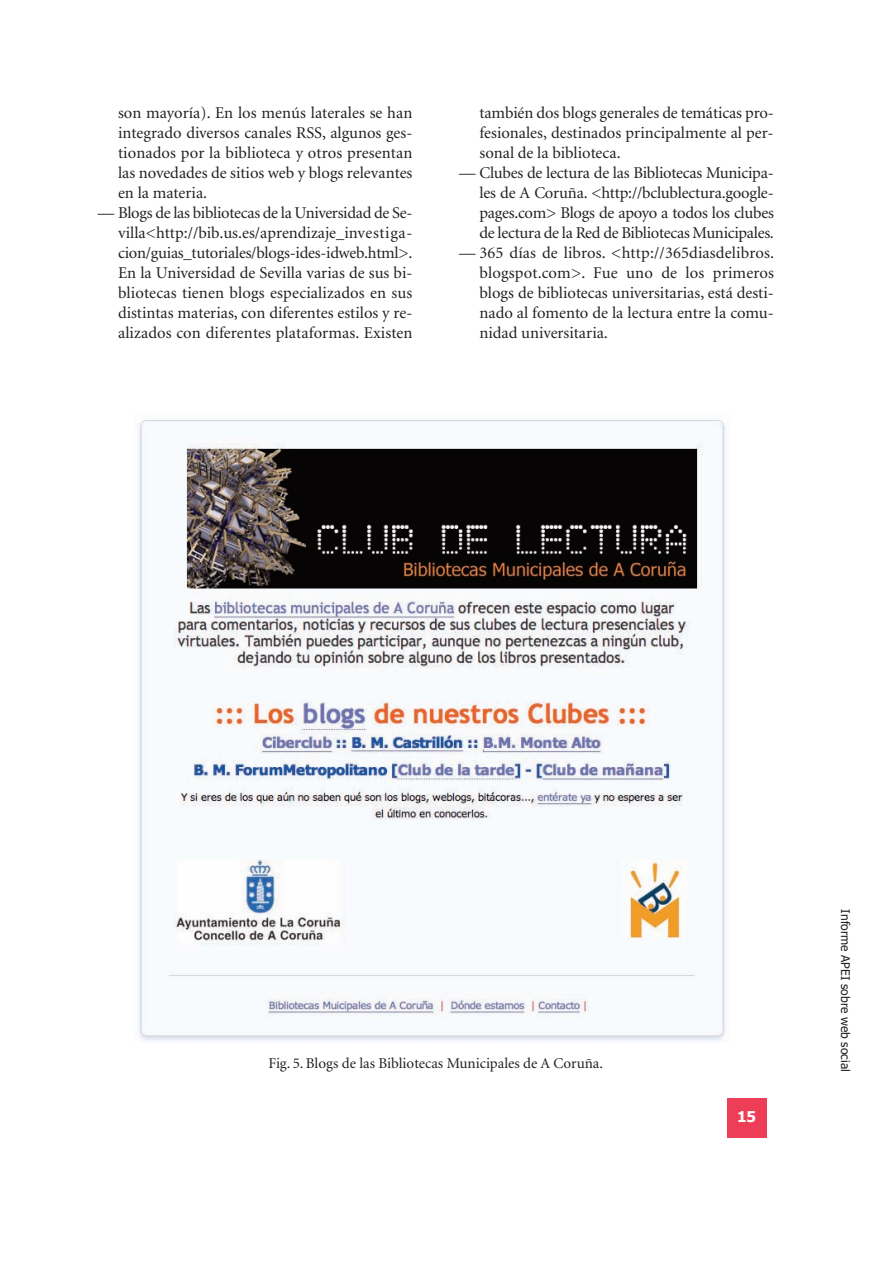
<style>
.page{position:relative;width:893px;height:1263px;background:#fff}
.page>*{position:absolute;margin:0;border:0;box-sizing:border-box;transform-origin:0 0}
.t1{font:16.5px/20px "Minion";color:#231f20;text-align:justify}
.t2{font:15px "Minion";color:#231f20}
.t3{font:700 15px "Tahoma";color:#fff}
.t4{font:12px "Tahoma";color:#231f20}
</style>
<div class="page">
<div style="left:727px;top:1098px;width:39px;height:39px;background:#ee3d56"></div>
<img style="left:138px;top:419px;width:588px;height:623px">
<p class="t1" style="left:118px;top:104px;width:296px">son mayoría). En los menús laterales se han integrado diversos canales RSS, algunos ges&shy;tionados por la biblioteca y otros presentan las novedades de sitios web y blogs relevantes en la materia.</p>
<p class="t1" style="left:118px;top:204px;width:296px;text-indent:-20px">— Blogs de las bibliotecas de la Universidad de Se&shy;villa&lt;http://bib.us.es/aprendizaje_investiga&shy;cion/guias_tutoriales/blogs-ides-idweb.html&gt;.<br>En la Universidad de Sevilla varias de sus bi&shy;bliotecas tienen blogs especializados en sus distintas materias, con diferentes estilos y re&shy;alizados con diferentes plataformas. Existen</p>
<p class="t1" style="left:479px;top:104px;width:296px">también dos blogs generales de temáticas pro&shy;fesionales, destinados principalmente al per&shy;sonal de la biblioteca.</p>
<p class="t1" style="left:479px;top:164px;width:296px;text-indent:-20px">— Clubes de lectura de las Bibliotecas Municipa&shy;les de A Coruña. &lt;http://bclublectura.google&shy;pages.com&gt; Blogs de apoyo a todos los clubes de lectura de la Red de Bibliotecas Municipales.</p>
<p class="t1" style="left:479px;top:244px;width:296px;text-indent:-20px">— 365 días de libros. &lt;http://365diasdelibros. blogspot.com&gt;. Fue uno de los primeros blogs de bibliotecas universitarias, está desti&shy;nado al fomento de la lectura entre la comu&shy;nidad universitaria.</p>
<p class="t2" style="left:269px;top:1057px;width:336px">Fig. 5. Blogs de las Bibliotecas Municipales de A Coruña.</p>
<p class="t3" style="left:737px;top:1108px;width:21px">15</p>
<p class="t4" style="left:852px;top:909px;width:164px;rotate:90deg">Informe APEI sobre web social</p>
</div>
